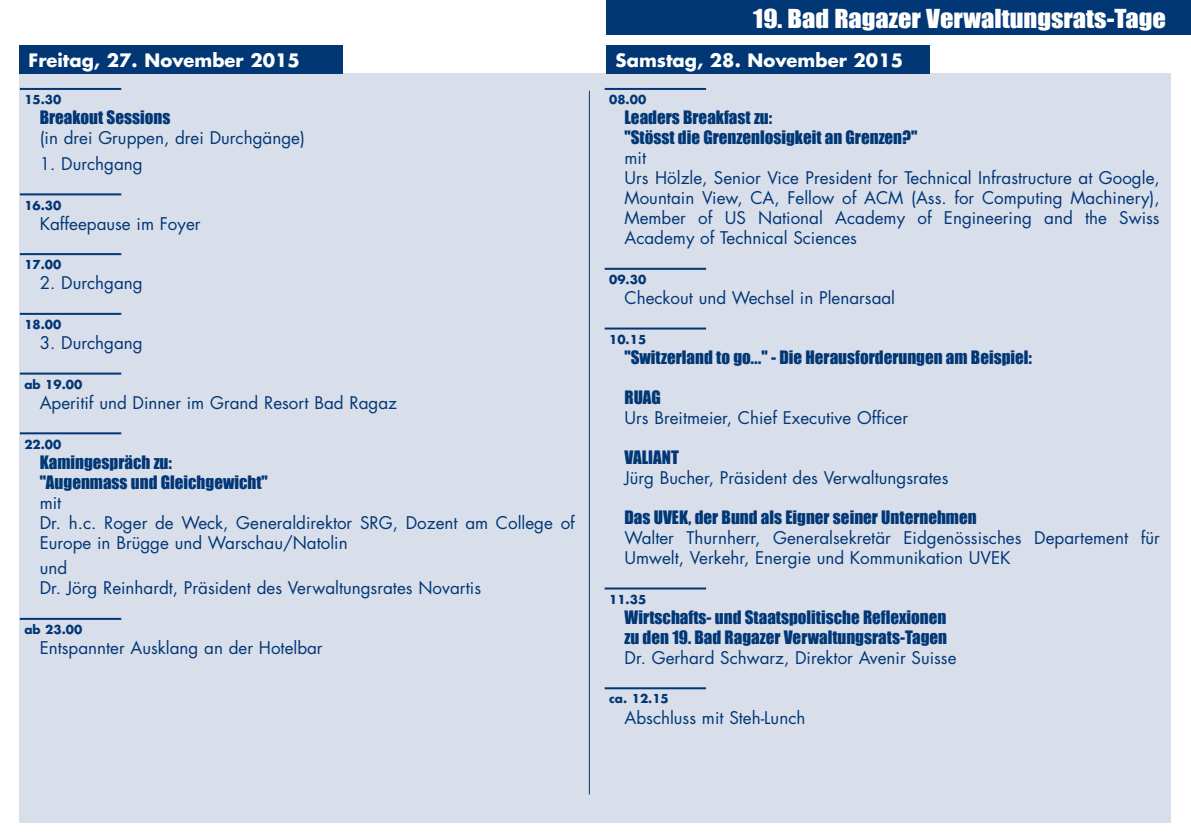
<style>
.page{position:relative;width:1191px;height:840px;background:#fff}
.page>*{position:absolute;margin:0;border:0;box-sizing:border-box;transform-origin:0 0}
.t1{font:24px "Impact";color:#fff;scale:1.1 1}
.t2{font:700 18px "Futura";color:#fff}
.Bullets_a5{font:17px/20px "Futura";color:#013775}
.Bullets_a5-2{font:17px "Impact";color:#013775}
.t3{font:700 12px "Futura";color:#013775}
</style>
<div class="page">
<div style="left:20px;top:74px;width:1151px;height:748px;background:#d9deeb"></div>
<hr style="left:20px;top:88px;width:101px;height:2px;background:#013775">
<hr style="left:20px;top:193px;width:101px;height:2px;background:#013775">
<hr style="left:20px;top:253px;width:101px;height:2px;background:#013775">
<hr style="left:20px;top:313px;width:101px;height:2px;background:#013775">
<hr style="left:20px;top:372px;width:101px;height:2px;background:#013775">
<hr style="left:20px;top:432px;width:101px;height:2px;background:#013775">
<hr style="left:20px;top:617px;width:101px;height:2px;background:#013775">
<hr style="left:604px;top:88px;width:102px;height:2px;background:#013775">
<hr style="left:604px;top:268px;width:102px;height:2px;background:#013775">
<hr style="left:604px;top:327px;width:102px;height:2px;background:#013775">
<hr style="left:604px;top:587px;width:102px;height:2px;background:#013775">
<hr style="left:604px;top:687px;width:102px;height:2px;background:#013775">
<div style="left:20px;top:45px;width:323px;height:29px;background:#013775"></div>
<div style="left:607px;top:45px;width:323px;height:29px;background:#013775"></div>
<div style="left:607px;top:0;width:584px;height:34px;background:#013775"></div>
<hr style="left:589px;top:91px;width:1px;height:703px;background:#013775">
<p class="t1" style="left:753px;top:0;width:377px">19. Bad Ragazer Verwaltungsrats-Tage</p>
<p class="t2" style="left:29px;top:47px;width:273px">Freitag, 27. November 2015</p>
<p class="t2" style="left:615px;top:47px;width:289px">Samstag, 28. November 2015</p>
<p class="t3" style="left:24px;top:91px;width:39px">15.30</p>
<p class="Bullets_a5-2" style="left:40px;top:104px;width:132px">Breakout Sessions</p>
<p class="Bullets_a5" style="left:40px;top:128px;width:267px">(in drei Gruppen, drei Durchgänge)</p>
<p class="Bullets_a5" style="left:40px;top:153px;width:104px">1. Durchgang</p>
<p class="t3" style="left:24px;top:197px;width:39px">16.30</p>
<p class="Bullets_a5" style="left:40px;top:213px;width:162px">Kaffeepause im Foyer</p>
<p class="t3" style="left:24px;top:256px;width:39px">17.00</p>
<p class="Bullets_a5" style="left:40px;top:273px;width:104px">2. Durchgang</p>
<p class="t3" style="left:24px;top:316px;width:39px">18.00</p>
<p class="Bullets_a5" style="left:40px;top:332px;width:104px">3. Durchgang</p>
<p class="t3" style="left:24px;top:376px;width:59px">ab 19.00</p>
<p class="Bullets_a5" style="left:40px;top:392px;width:359px">Aperitif und Dinner im Grand Resort Bad Ragaz</p>
<p class="t3" style="left:24px;top:435px;width:39px">22.00</p>
<p class="Bullets_a5-2" style="left:40px;top:448px;width:134px">Kamingespräch zu:</p>
<p class="Bullets_a5-2" style="left:40px;top:468px;width:230px">"Augenmass und Gleichgewicht"</p>
<p class="Bullets_a5" style="left:40px;top:492px;width:23px">mit</p>
<p class="Bullets_a5" style="left:40px;top:512px;width:537px">Dr. h.c. Roger de Weck, Generaldirektor SRG, Dozent am College of<br>Europe in Brügge und Warschau/Natolin</p>
<p class="Bullets_a5" style="left:40px;top:557px;width:29px">und</p>
<p class="Bullets_a5" style="left:40px;top:577px;width:443px">Dr. Jörg Reinhardt, Präsident des Verwaltungsrates Novartis</p>
<p class="t3" style="left:24px;top:621px;width:59px">ab 23.00</p>
<p class="Bullets_a5" style="left:40px;top:637px;width:284px">Entspannter Ausklang an der Hotelbar</p>
<p class="t3" style="left:609px;top:91px;width:39px">08.00</p>
<p class="Bullets_a5-2" style="left:624px;top:104px;width:149px">Leaders Breakfast zu:</p>
<p class="Bullets_a5-2" style="left:624px;top:124px;width:294px">"Stösst die Grenzenlosigkeit an Grenzen?"</p>
<p class="Bullets_a5" style="left:624px;top:148px;width:23px">mit</p>
<p class="Bullets_a5" style="left:624px;top:168px;width:537px;text-align:justify">Urs Hölzle, Senior Vice President for Technical Infrastructure at Google, Mountain View, CA, Fellow of ACM (Ass. for Computing Machinery), Member of US National Academy of Engineering and the Swiss Academy of Technical Sciences</p>
<p class="t3" style="left:609px;top:271px;width:39px">09.30</p>
<p class="Bullets_a5" style="left:624px;top:287px;width:272px">Checkout und Wechsel in Plenarsaal</p>
<p class="t3" style="left:609px;top:331px;width:39px">10.15</p>
<p class="Bullets_a5-2" style="left:624px;top:343px;width:409px">"Switzerland to go..." - Die Herausforderungen am Beispiel:</p>
<p class="Bullets_a5-2" style="left:624px;top:383px;width:38px">RUAG</p>
<p class="Bullets_a5" style="left:624px;top:407px;width:285px">Urs Breitmeier, Chief Executive Officer</p>
<p class="Bullets_a5-2" style="left:624px;top:443px;width:56px">VALIANT</p>
<p class="Bullets_a5" style="left:624px;top:467px;width:325px">Jürg Bucher, Präsident des Verwaltungsrates</p>
<p class="Bullets_a5-2" style="left:624px;top:503px;width:354px">Das UVEK, der Bund als Eigner seiner Unternehmen</p>
<p class="Bullets_a5" style="left:624px;top:527px;width:537px">Walter Thurnherr, Generalsekretär Eidgenössisches Departement für<br>Umwelt, Verkehr, Energie und Kommunikation UVEK</p>
<p class="t3" style="left:609px;top:590px;width:39px">11.35</p>
<p class="Bullets_a5-2" style="left:624px;top:603px;width:323px">Wirtschafts- und Staatspolitische Reflexionen</p>
<p class="Bullets_a5-2" style="left:624px;top:623px;width:324px">zu den 19. Bad Ragazer Verwaltungsrats-Tagen</p>
<p class="Bullets_a5" style="left:624px;top:647px;width:333px">Dr. Gerhard Schwarz, Direktor Avenir Suisse</p>
<p class="t3" style="left:609px;top:690px;width:61px">ca. 12.15</p>
<p class="Bullets_a5" style="left:624px;top:706px;width:182px">Abschluss mit Steh-Lunch</p>
</div>
